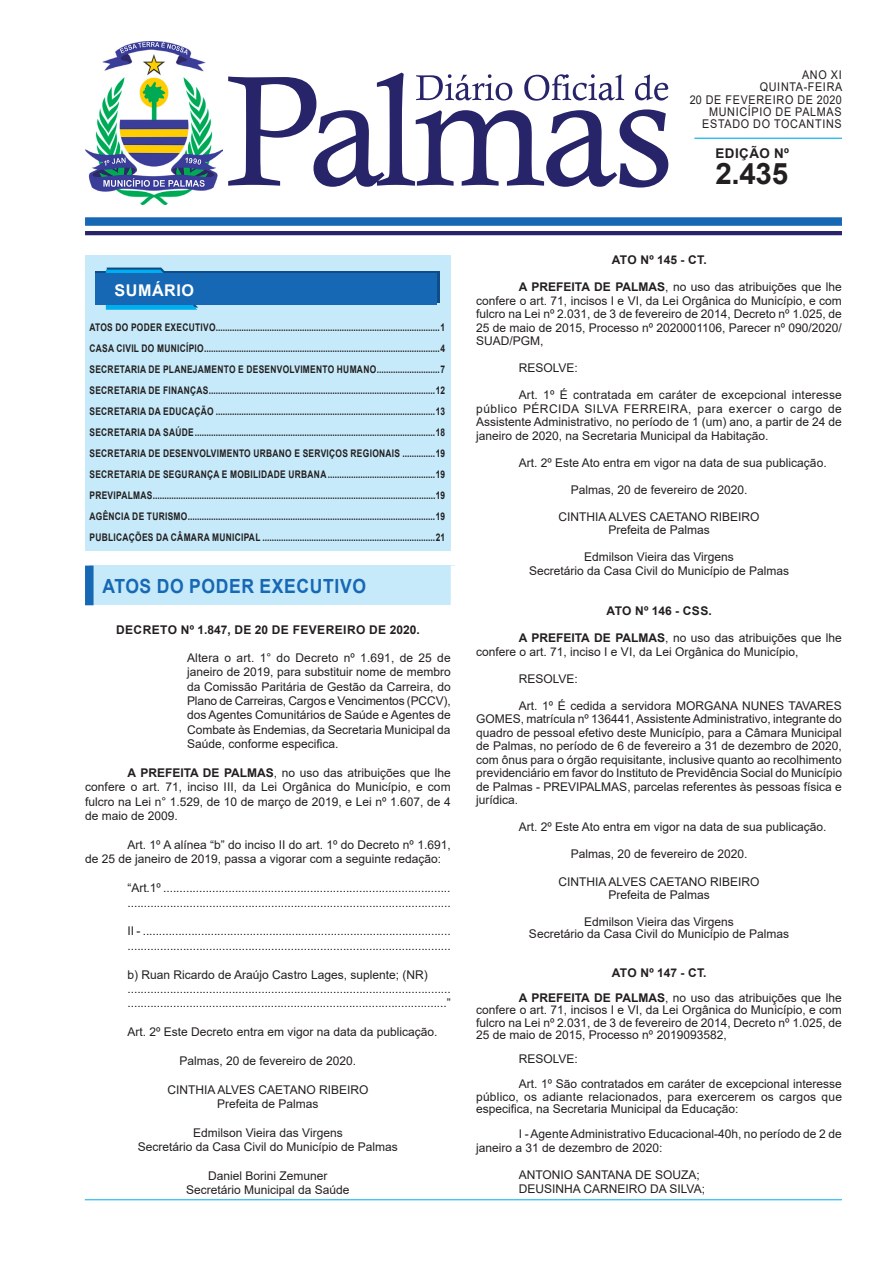
<style>
.page{position:relative;width:893px;height:1263px;background:#fff}
.page>*{position:absolute;margin:0;border:0;box-sizing:border-box;transform-origin:0 0}
.t1{font:700 29.55px "Arial";color:#231f20}
.t2{font:700 19.5px "Arial";letter-spacing:.035em;color:#1768b4;scale:.9 1}
.t3{font:700 16.2px "Arial";letter-spacing:.035em;color:#fff}
.t4{font:700 13.35px "Arial";letter-spacing:.035em;color:#231f20}
.t5{font:12px/13.5px "Arial";color:#231f20}
.t6{font:700 12px/24.6px "Arial";letter-spacing:.02em;color:#231f20}
.t7{font:12px/12.3px "Arial";letter-spacing:.065em;color:#231f20;text-align:right;scale:.9 1}
.t8{font:700 10.5px/21px "Arial";letter-spacing:.035em;color:#231f20;text-align:justify;scale:.8 1}
.s1{font-weight:700}
.s2{font-weight:400}
</style>
<div class="page">
<div style="left:85px;top:255px;width:365px;height:296px;background:#c6eafa"></div>
<div style="left:85px;top:217px;width:757px;height:9px;background:#1768b4"></div>
<hr style="left:85px;top:231px;width:757px;height:4px;background:#28246a">
<hr style="left:694px;top:138px;width:148px;height:1px;background:#00aeef">
<svg style="left:228px;top:73px;width:440px;height:115px"></svg>
<svg style="left:96px;top:272px;width:344px;height:31px"></svg>
<svg style="left:106px;top:268px;width:92px;height:42px"></svg>
<div style="left:96px;top:274px;width:341px;height:31px;background:#1768b4"></div>
<img style="left:85px;top:41px;width:138px;height:164px">
<hr style="left:85px;top:1199px;width:757px;height:1px;background:#00aeef">
<div style="left:89px;top:566px;width:366px;height:39px;background:#c6eafa"></div>
<div style="left:85px;top:566px;width:9px;height:39px;background:#1768b4"></div>
<div style="left:451px;top:566px;width:8px;height:39px;background:#fff"></div>
<p class="t7" style="left:690px;top:69px;width:171px">ANO XI<br>QUINTA-FEIRA<br>20 DE FEVEREIRO DE 2020<br>MUNICÍPIO DE PALMAS<br>ESTADO DO TOCANTINS</p>
<h1 class="t1" style="left:715px;top:153px;width:74px">2.435</h1>
<p class="t4" style="left:716px;top:144px;width:75px">EDIÇÃO Nº</p>
<h3 class="t3" style="left:114px;top:279px;width:81px">SUMÁRIO</h3>
<p class="t8" style="left:89px;top:317px;width:446px">ATOS DO PODER EXECUTIVO................................................................................................1<br>CASA CIVIL DO MUNICÍPIO.....................................................................................................4<br>SECRETARIA DE PLANEJAMENTO E DESENVOLVIMENTO HUMANO...........................7<br>SECRETARIA DE FINANÇAS.................................................................................................12<br>SECRETARIA DA EDUCAÇÃO ..............................................................................................13<br>SECRETARIA DA SAÚDE.......................................................................................................18<br>SECRETARIA DE DESENVOLVIMENTO URBANO E SERVIÇOS REGIONAIS ..............19<br>SECRETARIA DE SEGURANÇA E MOBILIDADE URBANA ..............................................19<br>PREVIPALMAS.........................................................................................................................19<br>AGÊNCIA DE TURISMO..........................................................................................................19<br>PUBLICAÇÕES DA CÂMARA MUNICIPAL ..........................................................................21</p>
<h2 class="t2" style="left:102px;top:572px;width:294px">ATOS DO PODER EXECUTIVO</h2>
<p class="t6" style="left:116px;top:617px;width:305px">DECRETO Nº 1.847, DE 20 DE FEVEREIRO DE 2020.</p>
<p class="t5" style="left:187px;top:650px;width:265px;line-height:14.4px;text-align:justify">Altera o art. 1° do Decreto nº 1.691, de 25 de janeiro de 2019, para substituir nome de membro da Comissão Paritária de Gestão da Carreira, do Plano de Carreiras, Cargos e Vencimentos (PCCV), dos Agentes Comunitários de Saúde e Agentes de Combate às Endemias, da Secretaria Municipal da Saúde, conforme especifica.</p>
<p class="t5" style="left:85px;top:765px;width:367px;line-height:14.4px;text-align:justify;text-indent:43px"><span class="s1">A PREFEITA DE PALMAS</span>, no uso das atribuições que lhe confere o art. 71, inciso III, da Lei Orgânica do Município, e com fulcro na Lei n° 1.529, de 10 de março de 2019, e Lei nº 1.607, de 4 de maio de 2009.</p>
<p class="t5" style="left:85px;top:837px;width:367px;line-height:14.4px;text-indent:43px">Art. 1º A alínea “b” do inciso II do art. 1º do Decreto nº 1.691, de 25 de janeiro de 2019, passa a vigorar com a seguinte redação:</p>
<p class="t5" style="left:128px;top:881px;width:325px;line-height:14.4px">“Art.1º ........................................................................................ ...................................................................................................</p>
<p class="t5" style="left:128px;top:924px;width:325px;line-height:14.4px">II - ............................................................................................... ...................................................................................................</p>
<p class="t5" style="left:128px;top:967px;width:325px;line-height:14.4px">b) Ruan Ricardo de Araújo Castro Lages, suplente; (NR) ................................................................................................... ..................................................................................................”</p>
<p class="t5" style="left:128px;top:1025px;width:311px">Art. 2º Este Decreto entra em vigor na data da publicação.</p>
<p class="t5" style="left:179px;top:1054px;width:178px">Palmas, 20 de fevereiro de 2020.</p>
<p class="t5" style="left:167px;top:1082px;width:202px;line-height:14.4px;text-align:center">CINTHIA ALVES CAETANO RIBEIRO<br>Prefeita de Palmas</p>
<p class="t5" style="left:138px;top:1125px;width:262px;line-height:14.4px;text-align:center">Edmilson Vieira das Virgens<br>Secretário da Casa Civil do Município de Palmas</p>
<p class="t5" style="left:186px;top:1169px;width:165px;text-align:center">Daniel Borini Zemuner<br>Secretário Municipal da Saúde</p>
<p class="t6" style="left:612px;top:248px;width:96px">ATO Nº 145 - CT.</p>
<p class="t5" style="left:476px;top:280px;width:367px;text-align:justify;text-indent:43px"><span class="s1">A PREFEITA DE PALMAS</span>, no uso das atribuições que lhe confere o art. 71, incisos I e VI, da Lei Orgânica do Município, e com fulcro na Lei nº 2.031, de 3 de fevereiro de 2014, Decreto nº 1.025, de 25 de maio de 2015, Processo nº 2020001106, Parecer nº 090/2020/ SUAD/PGM,</p>
<p class="t5" style="left:519px;top:361px;width:61px">RESOLVE:</p>
<p class="t5" style="left:476px;top:388px;width:367px;text-align:justify;text-indent:43px">Art. 1º É contratada em caráter de excepcional interesse público PÉRCIDA SILVA FERREIRA, para exercer o cargo de Assistente Administrativo, no período de 1 (um) ano, a partir de 24 de janeiro de 2020, na Secretaria Municipal da Habitação.</p>
<p class="t5" style="left:519px;top:456px;width:309px">Art. 2º Este Ato entra em vigor na data de sua publicação.</p>
<p class="t5" style="left:571px;top:483px;width:178px">Palmas, 20 de fevereiro de 2020.</p>
<p class="t5" style="left:559px;top:510px;width:202px;text-align:center">CINTHIA ALVES CAETANO RIBEIRO<br>Prefeita de Palmas</p>
<p class="t5" style="left:529px;top:550px;width:262px;text-align:center">Edmilson Vieira das Virgens<br>Secretário da Casa Civil do Município de Palmas</p>
<p class="t6" style="left:606px;top:599px;width:107px">ATO Nº 146 - CSS.</p>
<p class="t5" style="left:476px;top:631px;width:367px;text-indent:43px"><span class="s1">A PREFEITA DE PALMAS</span>, no uso das atribuições que lhe confere o art. 71, inciso I e VI, da Lei Orgânica do Município,</p>
<p class="t5" style="left:519px;top:672px;width:61px">RESOLVE:</p>
<p class="t5" style="left:476px;top:699px;width:367px;text-align:justify;text-indent:43px">Art. 1º É cedida a servidora MORGANA NUNES TAVARES GOMES, matrícula nº 136441, Assistente Administrativo, integrante do quadro de pessoal efetivo deste Município, para a Câmara Municipal de Palmas, no período de 6 de fevereiro a 31 de dezembro de 2020, com ônus para o órgão requisitante, inclusive quanto ao recolhimento previdenciário em favor do Instituto de Previdência Social do Município de Palmas - PREVIPALMAS, parcelas referentes às pessoas física e jurídica.</p>
<p class="t5" style="left:519px;top:820px;width:309px">Art. 2º Este Ato entra em vigor na data de sua publicação.</p>
<p class="t5" style="left:571px;top:847px;width:178px">Palmas, 20 de fevereiro de 2020.</p>
<p class="t5" style="left:559px;top:874px;width:202px;text-align:center">CINTHIA ALVES CAETANO RIBEIRO<br>Prefeita de Palmas</p>
<p class="t5" style="left:529px;top:915px;width:262px;line-height:12.3px;text-align:center">Edmilson Vieira das Virgens<br>Secretário da Casa Civil do Município de Palmas</p>
<p class="t6" style="left:519px;top:961px;width:325px;text-indent:93px">ATO Nº 147 - CT.<br>A PREFEITA DE PALMAS<span class="s2">, no uso das atribuições que lhe</span></p>
<p class="t5" style="left:476px;top:1004px;width:367px;line-height:12.3px;text-align:justify">confere o art. 71, incisos I e VI, da Lei Orgânica do Município, e com fulcro na Lei nº 2.031, de 3 de fevereiro de 2014, Decreto nº 1.025, de 25 de maio de 2015, Processo nº 2019093582,</p>
<p class="t5" style="left:519px;top:1047px;width:325px;line-height:24.6px">RESOLVE:<br>Art. 1º São contratados em caráter de excepcional interesse</p>
<p class="t5" style="left:476px;top:1090px;width:367px;line-height:12.6px">público, os adiante relacionados, para exercerem os cargos que especifica, na Secretaria Municipal da Educação:</p>
<p class="t5" style="left:476px;top:1127px;width:367px;text-indent:43px">I - Agente Administrativo Educacional-40h, no período de 2 de janeiro a 31 de dezembro de 2020:</p>
<p class="t5" style="left:519px;top:1168px;width:188px">ANTONIO SANTANA DE SOUZA;<br>DEUSINHA CARNEIRO DA SILVA;</p>
</div>
